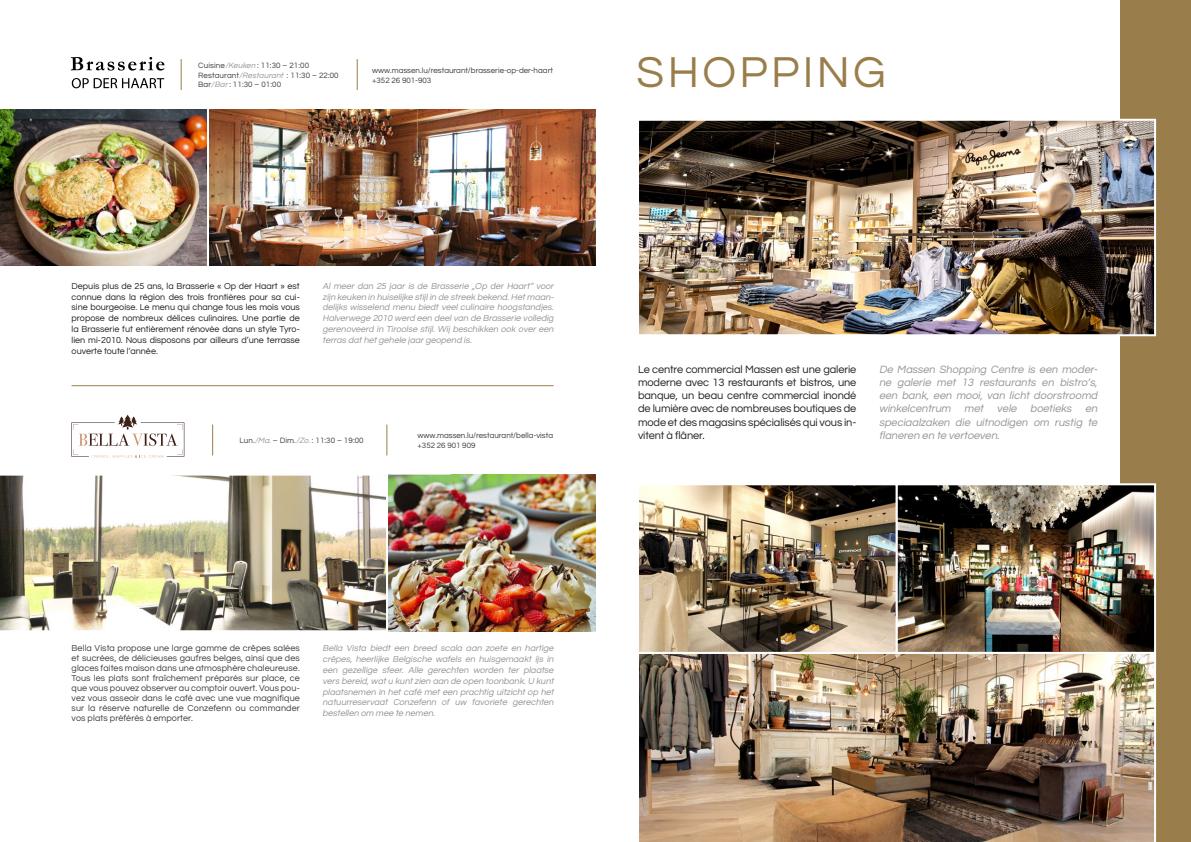
<style>
.page{position:relative;width:1191px;height:842px;background:#fff}
.page>*{position:absolute;margin:0;border:0;box-sizing:border-box;transform-origin:0 0}
.einleitung_d_de{font:45px "Questrial";letter-spacing:.075em;color:#997e4b}
.einleitung_d_de-2{font:11px/13.2px "Questrial";letter-spacing:-.01em;color:#231f20;text-align:justify}
.einleitung_d_en{font:italic 11px/13.2px "Questrial";color:#939598;text-align:justify}
.einleitung_d_en-2{font:italic 9px/10.8px "Questrial";color:#939598;text-align:justify}
.text_d_de{font:9px/10px "Questrial";letter-spacing:.01em;color:#3e3e3f;text-align:justify}
.text_d_de-2{font:9px/10.8px "Questrial";color:#231f20;text-align:justify}
.einleitung_d_en-3{font:8px "Questrial";color:#3e3e3f}
.s1{font-style:italic;color:#939598}
</style>
<div class="page">
<hr style="left:72px;top:385px;width:481px;height:1px;background:#997e4b">
<svg style="left:71px;top:57px;width:93px;height:14px"></svg>
<svg style="left:72px;top:78px;width:92px;height:10px"></svg>
<img style="left:209px;top:109px;width:386px;height:157px">
<svg style="left:71px;top:414px;width:113px;height:44px"></svg>
<div style="left:1120px;top:0;width:71px;height:842px;background:#997e4b"></div>
<img style="left:640px;top:486px;width:513px;height:165px">
<img style="left:639px;top:654px;width:517px;height:188px">
<div style="left:895px;top:483px;width:261px;height:171px;border:2px solid #fff"></div>
<img style="left:640px;top:122px;width:513px;height:211px">
<div style="left:637px;top:119px;width:519px;height:217px;border:2px solid #fff"></div>
<div style="left:637px;top:483px;width:260px;height:171px;border:2px solid #fff"></div>
<hr style="left:181px;top:59px;width:1px;height:31px;background:#997e4b">
<hr style="left:357px;top:59px;width:1px;height:31px;background:#997e4b">
<hr style="left:212px;top:425px;width:1px;height:30px;background:#997e4b">
<hr style="left:387px;top:425px;width:1px;height:30px;background:#997e4b">
<img style="left:388px;top:475px;width:207px;height:156px">
<img style="left:0;top:475px;width:386px;height:156px">
<img style="left:0;top:109px;width:207px;height:157px">
<p class="einleitung_d_en-3" style="left:198px;top:62px;width:112px">Cuisine<span class="s1">/Keuken</span> : 11:30 – 21:00</p>
<p class="einleitung_d_en-3" style="left:198px;top:71px;width:142px">Restaurant<span class="s1">/Restaurant</span> : 11:30 – 22:00</p>
<p class="einleitung_d_en-3" style="left:198px;top:81px;width:85px">Bar<span class="s1">/Bar</span>: 11:30 – 01:00</p>
<p class="einleitung_d_en-3" style="left:372px;top:66px;width:182px">www.massen.lu/restaurant/brasserie-op-der-haart</p>
<p class="einleitung_d_en-3" style="left:372px;top:76px;width:61px">+352 26 901-903</p>
<p class="text_d_de-2" style="left:72px;top:281px;width:230px">Depuis plus de 25 ans, la Brasserie « Op der Haart » est connue dans la région des trois frontières pour sa cui&shy;sine bourgeoise. Le menu qui change tous les mois vous propose de nombreux délices culinaires. Une partie de la Brasserie fut entièrement rénovée dans un style Tyro&shy;lien mi-2010. Nous disposons par ailleurs d’une terrasse ouverte toute l‘année.</p>
<p class="einleitung_d_en-2" style="left:322px;top:281px;width:234px">Al meer dan 25 jaar is de Brasserie „Op der Haart“ voor zijn keuken in huiselijke stijlin de streek bekend.Hetmaan&shy;delijks wisselend menu biedt veel culinaire hoogstandjes.<br>Halverwege 2010 werd een deelvan de Brasserie volledig gerenoveerd in Tiroolse stijl. Wij beschikken ook over een terras dathetgehele jaar geopend is.</p>
<p class="einleitung_d_en-3" style="left:239px;top:437px;width:126px">Lun.<span class="s1">/Ma.</span>– Dim.<span class="s1">/Zo.</span>: 11:30 – 19:00</p>
<p class="einleitung_d_en-3" style="left:417px;top:432px;width:137px">www.massen.lu/restaurant/bella-vista</p>
<p class="einleitung_d_en-3" style="left:417px;top:441px;width:59px">+352 26 901 909</p>
<p class="text_d_de" style="left:72px;top:644px;width:230px">Bella Vista propose une large gamme de crêpes salées et sucrées, de délicieuses gaufres belges, ainsi que des glaces faites maison dans une atmosphère chaleureuse.</p>
<p class="text_d_de" style="left:72px;top:674px;width:230px">Tous les plats sont fraîchement préparés sur place, ce que vous pouvez observer au comptoir ouvert. Vous pou&shy;vez vous asseoir dans le café avec une vue magnifique sur la réserve naturelle de Conzefenn ou commander vos plats préférés à emporter.</p>
<p class="einleitung_d_en-2" style="left:322px;top:643px;width:234px">Bella Vista biedt een breed scala aan zoete en hartige crêpes, heerlijke Belgische wafels en huisgemaakt ijs in een gezellige sfeer. Alle gerechten worden ter plaatse vers bereid,watu kuntzien aan de open toonbank.U kunt plaatsnemen in het café met een prachtig uitzicht op het natuurreservaat Conzefenn of uw favoriete gerechten bestellen om mee te nemen.</p>
<p class="einleitung_d_de" style="left:636px;top:50px;width:251px">SHOPPING</p>
<p class="einleitung_d_de-2" style="left:638px;top:363px;width:220px">Le centre commercial Massen est une galerie moderne avec 13 restaurants et bistros, une banque, un beau centre commercial inondé de lumière avec de nombreuses boutiques de mode et des magasins spécialisés qui vous in&shy;vitent à flâner.</p>
<p class="einleitung_d_en" style="left:879px;top:363px;width:222px">De Massen Shopping Centre is een moder&shy;ne galerie met 13 restaurants en bistro‘s, een bank, een mooi, van licht doorstroomd winkelcentrum met vele boetieks en speciaalzaken die uitnodigen om rustig te flaneren en te vertoeven.</p>
</div>
